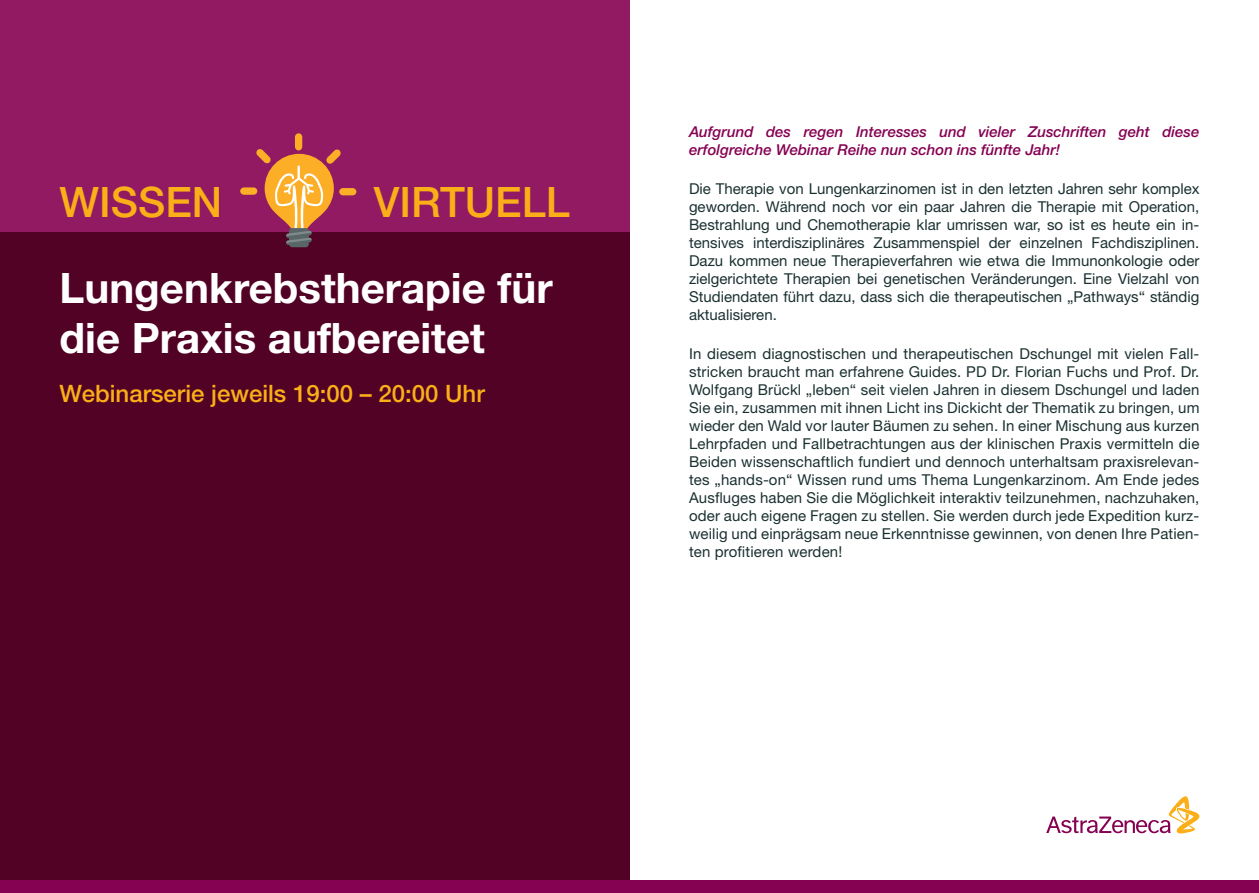
<style>
.page{position:relative;width:1259px;height:893px;background:#fff}
.page>*{position:absolute;margin:0;border:0;box-sizing:border-box;transform-origin:0 0}
.t1{font:700 42px/50.4px "Helvetica Neue LT";color:#fff}
.t2{font:500 42px "Helvetica Neue LT";color:#faaf18}
.t3{font:500 24px "Helvetica Neue LT";color:#faaf18}
.t4{font:15px/18px "Helvetica Neue LT";color:#1b3030;text-align:justify}
.t5{font:italic 500 15px/18px "Helvetica Neue LT";color:#850152}
</style>
<div class="page">
<svg style="left:1046px;top:796px;width:154px;height:38px"></svg>
<div style="left:0;top:0;width:629px;height:880px;background:#911a63"></div>
<div style="left:0;top:232px;width:629px;height:648px;background:#510225"></div>
<div style="left:295px;top:133px;width:7px;height:17px;background:#fbae26;border-radius:4px"></div>
<div style="left:240px;top:187px;width:17px;height:8px;background:#fbae26;border-radius:4px"></div>
<div style="left:339px;top:188px;width:17px;height:7px;background:#fbae26;border-radius:4px"></div>
<svg style="left:256px;top:149px;width:85px;height:98px"></svg>
<div style="left:0;top:880px;width:1259px;height:13px;background:#850152"></div>
<h1 class="t2" style="left:60px;top:177px;width:164px">WISSEN</h1>
<h1 class="t2" style="left:374px;top:177px;width:198px">VIRTUELL</h1>
<h1 class="t1" style="left:60px;top:262px;width:495px">Lungenkrebstherapie für die Praxis aufbereitet</h1>
<h2 class="t3" style="left:60px;top:379px;width:427px">Webinarserie jeweils 19:00 – 20:00 Uhr</h2>
<p class="t5" style="left:689px;top:122px;width:512px">Aufgrund des regen Interesses und vieler Zuschriften geht diese erfolgreiche Webinar Reihe nun schon ins fünfte Jahr!</p>
<p class="t4" style="left:689px;top:179px;width:512px">Die Therapie von Lungenkarzinomen ist in den letzten Jahren sehr komplex geworden. Während noch vor ein paar Jahren die Therapie mit Operation, Bestrahlung und Chemotherapie klar umrissen war, so ist es heute ein in&shy;tensives interdisziplinäres Zusammenspiel der einzelnen Fachdisziplinen.<br>Dazu kommen neue Therapieverfahren wie etwa die Immunonkologie oder zielgerichtete Therapien bei genetischen Veränderungen. Eine Vielzahl von Studiendaten führt dazu, dass sich die therapeutischen „Pathways“ ständig aktualisieren.</p>
<p class="t4" style="left:689px;top:345px;width:512px">In diesem diagnostischen und therapeutischen Dschungel mit vielen Fall&shy;stricken braucht man erfahrene Guides. PD Dr. Florian Fuchs und Prof. Dr.<br>Wolfgang Brückl „leben“ seit vielen Jahren in diesem Dschungel und laden Sie ein, zusammen mit ihnen Licht ins Dickicht der Thematik zu bringen, um wieder den Wald vor lauter Bäumen zu sehen. In einer Mischung aus kurzen Lehrpfaden und Fallbetrachtungen aus der klinischen Praxis vermitteln die Beiden wissenschaftlich fundiert und dennoch unterhaltsam praxisrelevan&shy;tes „hands-on“ Wissen rund ums Thema Lungenkarzinom. Am Ende jedes Ausfluges haben Sie die Möglichkeit interaktiv teilzunehmen, nachzuhaken, oder auch eigene Fragen zu stellen. Sie werden durch jede Expedition kurz&shy;weilig und einprägsam neue Erkenntnisse gewinnen, von denen Ihre Patien&shy;ten profitieren werden!</p>
</div>
